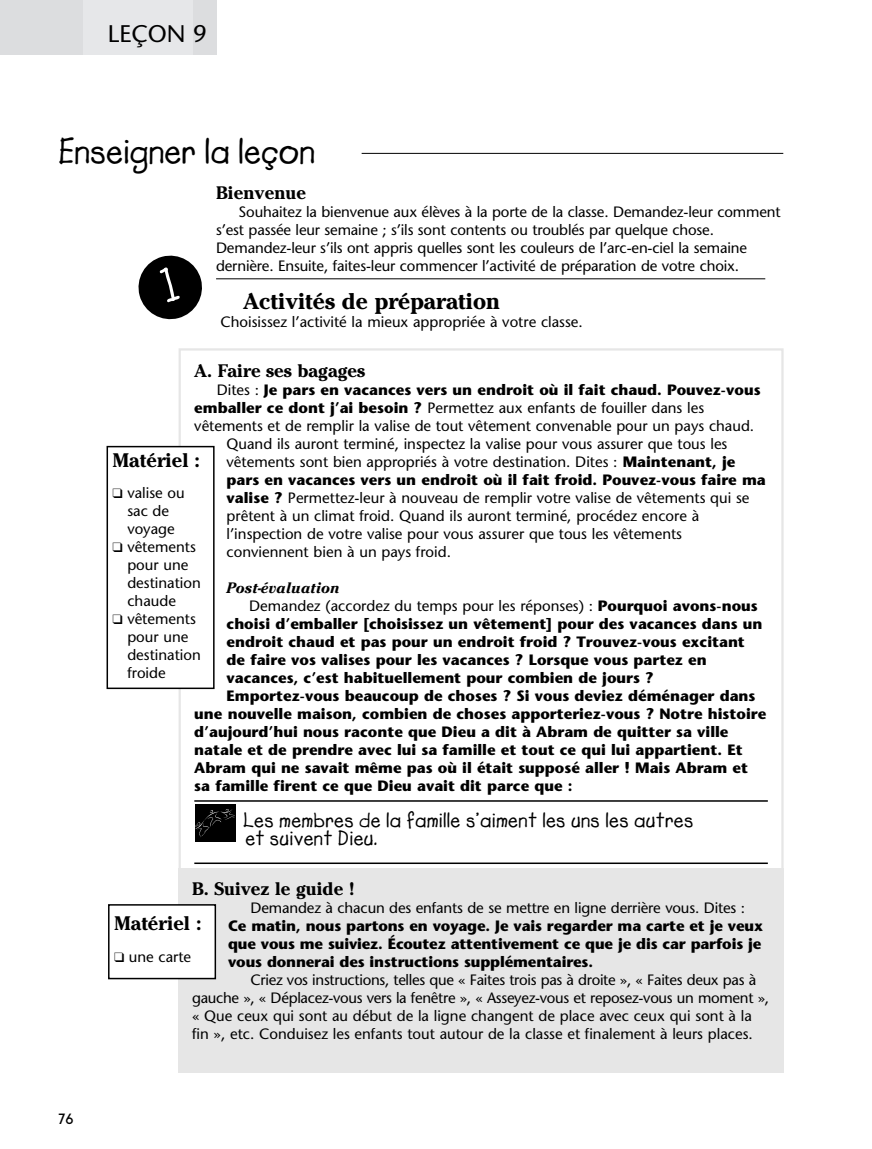
<style>
.page{position:relative;width:872px;height:1149px;background:#fff}
.page>*{position:absolute;margin:0;border:0;box-sizing:border-box;transform-origin:0 0}
.t1{font:36px "Lemonade ICG Bold";color:#000}
.t2{font:24px "Stone Sans";color:#000}
.t3{font:700 22.5px "Cheltenham";color:#000}
.t4{font:21px/18px "Lemonade ICG Bold";letter-spacing:.015em;color:#000}
.t5{font:700 19.5px "Cheltenham";color:#000}
.t6{font:700 18px "Cheltenham";color:#000}
.t7{font:15px/18px "Stone Sans";color:#000}
.t8{font:700 15px/18px "Stone Sans";color:#000;text-align:justify}
.t9{font:15px/18px "Stone Sans";letter-spacing:-.02em;color:#000}
.t10{font:italic 700 15px "Cheltenham";color:#000}
.t11{font:700 15px "New Garden";color:#000}
.s1{font-weight:400}
.s2{font-weight:700}
</style>
<div class="page">
<div style="left:0;top:0;width:83px;height:54px;background:#dcdddf"></div>
<div style="left:83px;top:0;width:111px;height:54px;background:#e6e7e9"></div>
<div style="left:194px;top:0;width:22px;height:54px;background:#dcdddf"></div>
<hr style="left:362px;top:153px;width:421px;height:1px;background:#000">
<hr style="left:216px;top:278px;width:549px;height:1px;background:#000">
<hr style="left:194px;top:800px;width:574px;height:1px;background:#000">
<hr style="left:194px;top:862px;width:574px;height:1px;background:#000">
<div style="left:196px;top:804px;width:40px;height:37px;background:#000"></div>
<svg style="left:196px;top:809px;width:39px;height:28px"></svg>
<div style="left:178px;top:868px;width:605px;height:204px;background:#e6e6e6"></div>
<div style="left:106px;top:446px;width:108px;height:242px;border:2px solid #000"></div>
<div style="left:109px;top:904px;width:106px;height:74px;background:#fff"></div>
<div style="left:108px;top:903px;width:108px;height:75px;border:2px solid #000"></div>
<svg style="left:138px;top:255px;width:64px;height:65px"></svg>
<h2 class="t2" style="left:108px;top:24px;width:101px">LEÇON 9</h2>
<h1 class="t1" style="left:58px;top:129px;width:258px">Enseigner la leçon</h1>
<p class="t6" style="left:216px;top:186px;width:91px">Bienvenue</p>
<p class="t7" style="left:216px;top:204px;width:566px;text-indent:22px">Souhaitez la bienvenue aux élèves à la porte de la classe. Demandez-leur comment s’est passée leur semaine ; s’ils sont contents ou troublés par quelque chose.<br>Demandez-leur s’ils ont appris quelles sont les couleurs de l’arc-en-ciel la semaine dernière. Ensuite, faites-leur commencer l’activité de préparation de votre choix.</p>
<h3 class="t3" style="left:243px;top:293px;width:258px">Activités de préparation</h3>
<p class="t7" style="left:220px;top:314px;width:364px">Choisissez l’activité la mieux appropriée à votre classe.</p>
<p class="t6" style="left:194px;top:364px;width:172px">A. Faire ses bagages</p>
<p class="t8" style="left:217px;top:382px;width:545px"><span class="s1">Dites :</span> Je pars en vacances vers un endroit où il fait chaud. Pouvez-vous</p>
<p class="t7" style="left:194px;top:400px;width:511px"><span class="s2">emballer ce dont j’ai besoin ?</span> Permettez aux enfants de fouiller dans les</p>
<p class="t7" style="left:194px;top:418px;width:561px">vêtements et de remplir la valise de tout vêtement convenable pour un pays chaud.</p>
<p class="t7" style="left:226px;top:436px;width:502px">Quand ils auront terminé, inspectez la valise pour vous assurer que tous les</p>
<p class="t7" style="left:226px;top:454px;width:510px">vêtements sont bien appropriés à votre destination. Dites : <span class="s2">Maintenant, je</span></p>
<p class="t8" style="left:226px;top:472px;width:540px">pars en vacances vers un endroit où il fait froid. Pouvez-vous faire ma</p>
<p class="t7" style="left:226px;top:490px;width:524px"><span class="s2">valise ?</span> Permettez-leur à nouveau de remplir votre valise de vêtements qui se</p>
<p class="t7" style="left:226px;top:508px;width:474px">prêtent à un climat froid. Quand ils auront terminé, procédez encore à</p>
<p class="t7" style="left:226px;top:526px;width:457px">l’inspection de votre valise pour vous assurer que tous les vêtements</p>
<p class="t7" style="left:226px;top:544px;width:226px">conviennent bien à un pays froid.</p>
<p class="t10" style="left:226px;top:582px;width:115px">Post-évaluation</p>
<p class="t7" style="left:249px;top:598px;width:510px">Demandez (accordez du temps pour les réponses) : <span class="s2">Pourquoi avons-nous</span></p>
<p class="t8" style="left:226px;top:616px;width:537px">choisi d’emballer [choisissez un vêtement] pour des vacances dans un</p>
<p class="t8" style="left:226px;top:634px;width:520px">endroit chaud et pas pour un endroit froid ? Trouvez-vous excitant</p>
<p class="t8" style="left:226px;top:652px;width:481px">de faire vos valises pour les vacances ? Lorsque vous partez en</p>
<p class="t8" style="left:226px;top:670px;width:429px">vacances, c’est habituellement pour combien de jours ?</p>
<p class="t8" style="left:226px;top:688px;width:530px">Emportez-vous beaucoup de choses ? Si vous deviez déménager dans</p>
<p class="t8" style="left:194px;top:706px;width:573px">une nouvelle maison, combien de choses apporteriez-vous ? Notre histoire</p>
<p class="t8" style="left:194px;top:724px;width:536px">d’aujourd’hui nous raconte que Dieu a dit à Abram de quitter sa ville</p>
<p class="t8" style="left:194px;top:742px;width:550px">natale et de prendre avec lui sa famille et tout ce qui lui appartient. Et</p>
<p class="t8" style="left:194px;top:760px;width:555px">Abram qui ne savait même pas où il était supposé aller ! Mais Abram et</p>
<p class="t8" style="left:194px;top:778px;width:380px">sa famille firent ce que Dieu avait dit parce que :</p>
<h3 class="t4" style="left:243px;top:810px;width:452px">Les membres de la famille s’aiment les uns les autres et suivent Dieu.</h3>
<p class="t6" style="left:192px;top:882px;width:164px">B. Suivez le guide !</p>
<p class="t7" style="left:250px;top:900px;width:496px">Demandez à chacun des enfants de se mettre en ligne derrière vous. Dites :</p>
<p class="t8" style="left:228px;top:918px;width:536px">Ce matin, nous partons en voyage. Je vais regarder ma carte et je veux que vous me suiviez. Écoutez attentivement ce que je dis car parfois je vous donnerai des instructions supplémentaires.</p>
<p class="t9" style="left:192px;top:972px;width:578px;text-indent:58px">Criez vos instructions, telles que « Faites trois pas à droite », « Faites deux pas à gauche », « Déplacez-vous vers la fenêtre », « Asseyez-vous et reposez-vous un moment », « Que ceux qui sont au début de la ligne changent de place avec ceux qui sont à la fin », etc. Conduisez les enfants tout autour de la classe et finalement à leurs places.</p>
<h3 class="t5" style="left:112px;top:453px;width:89px">Matériel :</h3>
<p class="t7" style="left:112px;top:485px;width:74px;text-align:center">❑ valise ou sac de voyage</p>
<p class="t7" style="left:127px;top:539px;width:75px;text-indent:-15px">❑ vêtements pour une destination chaude</p>
<p class="t7" style="left:127px;top:611px;width:75px;text-indent:-15px">❑ vêtements pour une destination froide</p>
<h3 class="t5" style="left:114px;top:916px;width:89px">Matériel :</h3>
<p class="t7" style="left:114px;top:949px;width:79px">❑ une carte</p>
<p class="t11" style="left:58px;top:1109px;width:16px">76</p>
</div>
